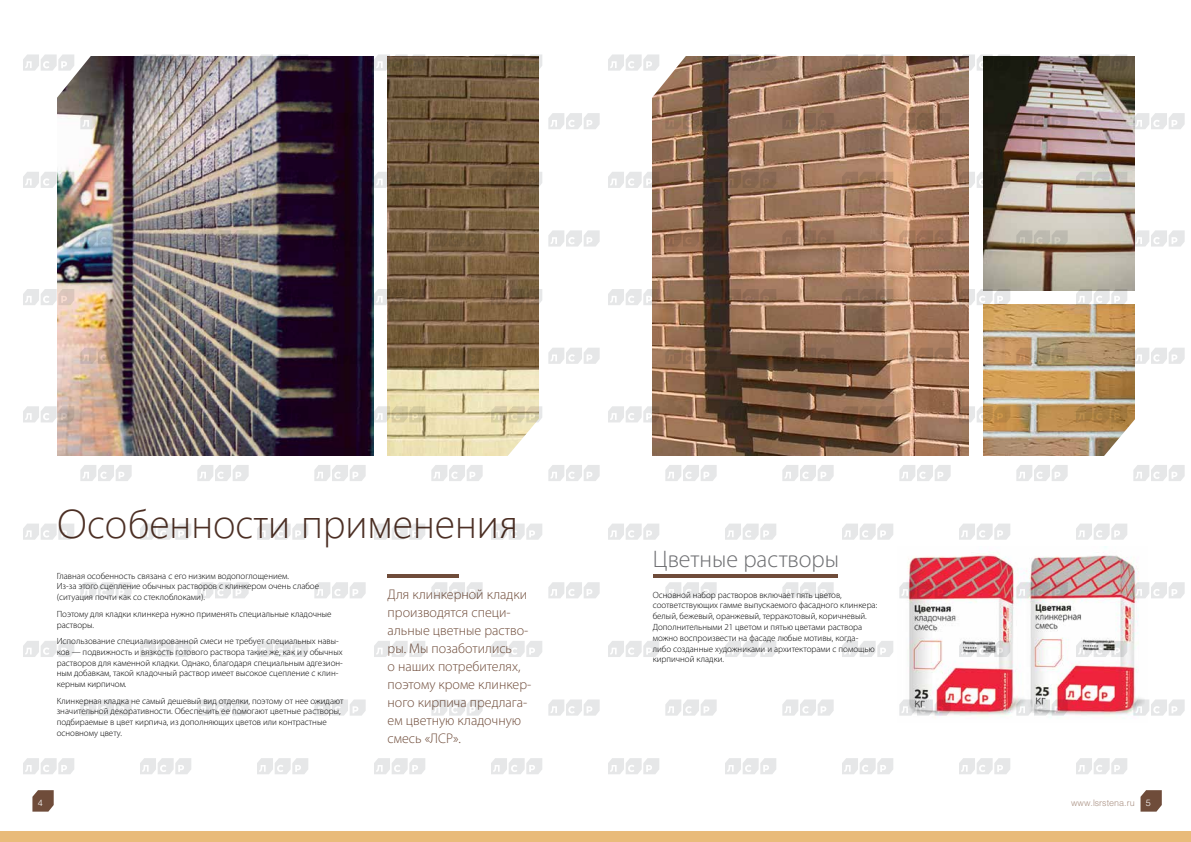
<style>
.page{position:relative;width:1191px;height:842px;background:#fff}
.page>*{position:absolute;margin:0;border:0;box-sizing:border-box;transform-origin:0 0}
.t1{font:300 40px "Segoe UI";color:#4c2f24}
.t2{font:300 24px "Myriad Pro";color:#6d6e71}
.t3{font:300 14px/18px "Myriad Pro";color:#6f4c3a}
.t4{font:300 9px/10.8px "Myriad Pro";color:#000}
.t5{font:300 9px "Helios";color:#aa9284}
.t6{font:300 9px "Helios";color:#fff}
.s1{color:#fff}
</style>
<div class="page">
<img style="left:983px;top:304px;width:151px;height:151px">
<img style="left:983px;top:57px;width:151px;height:233px">
<hr style="left:653px;top:574px;width:184px;height:3px;background:#6f4c3a">
<img style="left:387px;top:57px;width:152px;height:398px">
<div style="left:0;top:831px;width:1191px;height:11px;background:#e9bb7a"></div>
<img style="left:57px;top:57px;width:316px;height:398px">
<img style="left:652px;top:57px;width:317px;height:398px">
<hr style="left:387px;top:574px;width:71px;height:3px;background:#6f4c3a">
<img style="left:900px;top:554px;width:245px;height:165px">
<svg style="left:32px;top:790px;width:22px;height:22px"></svg>
<svg style="left:1140px;top:790px;width:21px;height:22px"></svg>
<svg style="left:23px;top:54px;width:68px;height:45px"></svg>
<svg style="left:140px;top:54px;width:51px;height:17px"></svg>
<svg style="left:257px;top:54px;width:51px;height:17px"></svg>
<svg style="left:374px;top:54px;width:51px;height:17px"></svg>
<svg style="left:491px;top:54px;width:51px;height:17px"></svg>
<svg style="left:608px;top:54px;width:78px;height:45px"></svg>
<svg style="left:725px;top:54px;width:51px;height:17px"></svg>
<svg style="left:842px;top:54px;width:51px;height:17px"></svg>
<svg style="left:959px;top:54px;width:51px;height:17px"></svg>
<svg style="left:1076px;top:54px;width:51px;height:17px"></svg>
<svg style="left:80px;top:113px;width:52px;height:16px"></svg>
<svg style="left:197px;top:113px;width:52px;height:16px"></svg>
<svg style="left:314px;top:113px;width:52px;height:16px"></svg>
<svg style="left:431px;top:113px;width:51px;height:16px"></svg>
<svg style="left:548px;top:113px;width:51px;height:16px"></svg>
<svg style="left:665px;top:113px;width:51px;height:16px"></svg>
<svg style="left:782px;top:113px;width:51px;height:16px"></svg>
<svg style="left:899px;top:113px;width:51px;height:16px"></svg>
<svg style="left:1016px;top:113px;width:51px;height:16px"></svg>
<svg style="left:1133px;top:113px;width:51px;height:16px"></svg>
<svg style="left:23px;top:172px;width:51px;height:16px"></svg>
<svg style="left:140px;top:172px;width:51px;height:16px"></svg>
<svg style="left:257px;top:172px;width:51px;height:16px"></svg>
<svg style="left:374px;top:172px;width:51px;height:16px"></svg>
<svg style="left:491px;top:172px;width:51px;height:16px"></svg>
<svg style="left:608px;top:172px;width:51px;height:16px"></svg>
<svg style="left:725px;top:172px;width:51px;height:16px"></svg>
<svg style="left:842px;top:172px;width:51px;height:16px"></svg>
<svg style="left:959px;top:172px;width:51px;height:16px"></svg>
<svg style="left:1076px;top:172px;width:51px;height:16px"></svg>
<svg style="left:80px;top:230px;width:52px;height:17px"></svg>
<svg style="left:197px;top:230px;width:52px;height:17px"></svg>
<svg style="left:314px;top:230px;width:52px;height:17px"></svg>
<svg style="left:431px;top:230px;width:51px;height:17px"></svg>
<svg style="left:548px;top:230px;width:51px;height:17px"></svg>
<svg style="left:665px;top:230px;width:51px;height:17px"></svg>
<svg style="left:782px;top:230px;width:51px;height:17px"></svg>
<svg style="left:899px;top:230px;width:51px;height:17px"></svg>
<svg style="left:1016px;top:230px;width:51px;height:17px"></svg>
<svg style="left:1133px;top:230px;width:51px;height:17px"></svg>
<svg style="left:23px;top:289px;width:51px;height:16px"></svg>
<svg style="left:140px;top:289px;width:51px;height:16px"></svg>
<svg style="left:257px;top:289px;width:51px;height:16px"></svg>
<svg style="left:374px;top:289px;width:51px;height:16px"></svg>
<svg style="left:491px;top:289px;width:51px;height:16px"></svg>
<svg style="left:608px;top:289px;width:51px;height:16px"></svg>
<svg style="left:725px;top:289px;width:51px;height:16px"></svg>
<svg style="left:842px;top:289px;width:51px;height:16px"></svg>
<svg style="left:959px;top:289px;width:51px;height:16px"></svg>
<svg style="left:1076px;top:289px;width:51px;height:16px"></svg>
<svg style="left:80px;top:348px;width:52px;height:16px"></svg>
<svg style="left:197px;top:348px;width:52px;height:16px"></svg>
<svg style="left:314px;top:348px;width:52px;height:16px"></svg>
<svg style="left:431px;top:348px;width:51px;height:16px"></svg>
<svg style="left:548px;top:348px;width:51px;height:16px"></svg>
<svg style="left:665px;top:348px;width:51px;height:16px"></svg>
<svg style="left:782px;top:348px;width:51px;height:16px"></svg>
<svg style="left:899px;top:348px;width:51px;height:16px"></svg>
<svg style="left:1016px;top:348px;width:51px;height:16px"></svg>
<svg style="left:1133px;top:348px;width:51px;height:16px"></svg>
<svg style="left:23px;top:406px;width:51px;height:16px"></svg>
<svg style="left:140px;top:406px;width:51px;height:16px"></svg>
<svg style="left:257px;top:406px;width:51px;height:16px"></svg>
<svg style="left:374px;top:406px;width:51px;height:16px"></svg>
<svg style="left:725px;top:406px;width:51px;height:16px"></svg>
<svg style="left:842px;top:406px;width:51px;height:16px"></svg>
<svg style="left:959px;top:406px;width:51px;height:16px"></svg>
<svg style="left:80px;top:465px;width:52px;height:16px"></svg>
<svg style="left:197px;top:465px;width:52px;height:16px"></svg>
<svg style="left:314px;top:465px;width:52px;height:16px"></svg>
<svg style="left:431px;top:465px;width:51px;height:16px"></svg>
<svg style="left:665px;top:465px;width:51px;height:16px"></svg>
<svg style="left:782px;top:465px;width:51px;height:16px"></svg>
<svg style="left:899px;top:465px;width:51px;height:16px"></svg>
<svg style="left:1016px;top:465px;width:51px;height:16px"></svg>
<svg style="left:23px;top:524px;width:51px;height:16px"></svg>
<svg style="left:140px;top:524px;width:51px;height:16px"></svg>
<svg style="left:257px;top:524px;width:51px;height:16px"></svg>
<svg style="left:374px;top:524px;width:51px;height:16px"></svg>
<svg style="left:491px;top:406px;width:168px;height:134px"></svg>
<svg style="left:725px;top:524px;width:51px;height:16px"></svg>
<svg style="left:842px;top:524px;width:51px;height:16px"></svg>
<svg style="left:959px;top:524px;width:51px;height:16px"></svg>
<svg style="left:1076px;top:406px;width:109px;height:142px"></svg>
<svg style="left:80px;top:582px;width:52px;height:16px"></svg>
<svg style="left:197px;top:582px;width:52px;height:16px"></svg>
<svg style="left:314px;top:582px;width:52px;height:16px"></svg>
<svg style="left:431px;top:582px;width:51px;height:16px"></svg>
<svg style="left:548px;top:582px;width:51px;height:16px"></svg>
<svg style="left:665px;top:582px;width:51px;height:16px"></svg>
<svg style="left:782px;top:582px;width:51px;height:16px"></svg>
<svg style="left:899px;top:582px;width:51px;height:16px"></svg>
<svg style="left:1016px;top:582px;width:51px;height:16px"></svg>
<svg style="left:1133px;top:582px;width:51px;height:16px"></svg>
<svg style="left:23px;top:641px;width:51px;height:16px"></svg>
<svg style="left:140px;top:641px;width:51px;height:16px"></svg>
<svg style="left:257px;top:641px;width:51px;height:16px"></svg>
<svg style="left:374px;top:641px;width:51px;height:16px"></svg>
<svg style="left:491px;top:641px;width:51px;height:16px"></svg>
<svg style="left:608px;top:641px;width:51px;height:16px"></svg>
<svg style="left:725px;top:641px;width:51px;height:16px"></svg>
<svg style="left:842px;top:641px;width:51px;height:16px"></svg>
<svg style="left:959px;top:641px;width:51px;height:16px"></svg>
<svg style="left:1076px;top:641px;width:51px;height:16px"></svg>
<svg style="left:80px;top:699px;width:52px;height:17px"></svg>
<svg style="left:197px;top:699px;width:52px;height:17px"></svg>
<svg style="left:314px;top:699px;width:52px;height:17px"></svg>
<svg style="left:431px;top:699px;width:51px;height:17px"></svg>
<svg style="left:548px;top:699px;width:51px;height:17px"></svg>
<svg style="left:665px;top:699px;width:51px;height:17px"></svg>
<svg style="left:782px;top:699px;width:51px;height:17px"></svg>
<svg style="left:899px;top:699px;width:51px;height:17px"></svg>
<svg style="left:1016px;top:699px;width:51px;height:17px"></svg>
<svg style="left:1133px;top:699px;width:51px;height:17px"></svg>
<svg style="left:23px;top:758px;width:51px;height:16px"></svg>
<svg style="left:140px;top:758px;width:51px;height:16px"></svg>
<svg style="left:257px;top:758px;width:51px;height:16px"></svg>
<svg style="left:374px;top:758px;width:51px;height:16px"></svg>
<svg style="left:491px;top:758px;width:51px;height:16px"></svg>
<svg style="left:608px;top:758px;width:51px;height:16px"></svg>
<svg style="left:725px;top:758px;width:51px;height:16px"></svg>
<svg style="left:842px;top:758px;width:51px;height:16px"></svg>
<svg style="left:959px;top:758px;width:51px;height:16px"></svg>
<svg style="left:1076px;top:758px;width:51px;height:16px"></svg>
<h1 class="t1" style="left:57px;top:491px;width:463px">Особенности применения</h1>
<p class="t4" style="left:57px;top:570px;width:264px">Главная особенность связана с его низким водопоглощением.<br>Из-за этого сцепление обычных растворов с клинкером очень слабое (ситуация почти как со стеклоблоками).</p>
<p class="t4" style="left:57px;top:608px;width:276px">Поэтому для кладки клинкера нужно применять специальные кладочные растворы.</p>
<p class="t4" style="left:57px;top:635px;width:288px">Использование специализированной смеси не требует специальных навы&shy;ков — подвижность и вязкость готового раствора такие же, как и у обычных растворов для каменной кладки. Однако, благодаря специальным адгезион&shy;ным добавкам, такой кладочный раствор имеет высокое сцепление с клин&shy;керным кирпичом.</p>
<p class="t4" style="left:57px;top:695px;width:288px">Клинкерная кладка не самый дешевый вид отделки, поэтому от нее ожидают значительной декоративности. Обеспечить ее помогают цветные растворы, подбираемые в цвет кирпича, из дополняющих цветов или контрастные основному цвету.</p>
<h3 class="t3" style="left:387px;top:585px;width:145px">Для клинкерной кладки производятся специ&shy;альные цветные раство&shy;ры. Мы позаботились<br>о наших потребителях, поэтому кроме клинкер&shy;ного кирпича предлага&shy;ем цветную кладочную смесь «ЛСР».</h3>
<h2 class="t2" style="left:652px;top:544px;width:188px">Цветные растворы</h2>
<p class="t4" style="left:653px;top:589px;width:226px">Основной набор растворов включает пять цветов, соответствующих гамме выпускаемого фасадного клинкера: белый, бежевый, оранжевый, терракотовый, коричневый.<br>Дополнительными 21 цветом и пятью цветами раствора можно воспроизвести на фасаде любые мотивы, когда&shy;либо созданные художниками и архитекторами с помощью кирпичной кладки.</p>
<p class="t6" style="left:38px;top:797px;width:7px">4</p>
<p class="t5" style="left:1071px;top:797px;width:81px">www.lsrstena.ru <span class="s1">5</span></p>
</div>
